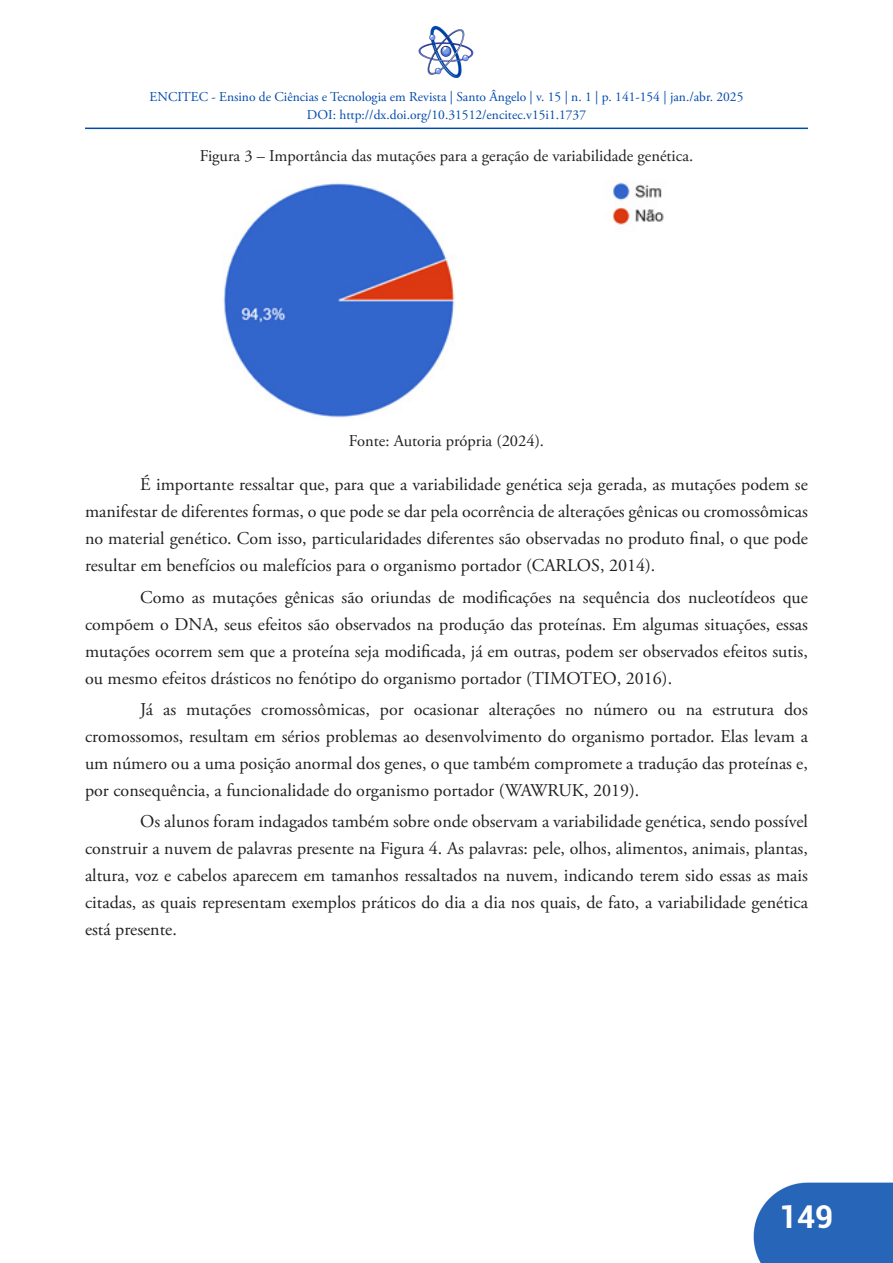
<style>
.page{position:relative;width:893px;height:1263px;background:#fff}
.page>*{position:absolute;margin:0;border:0;box-sizing:border-box;transform-origin:0 0}
.t1{font:700 31.5px "Roboto";color:#fff}
.TEXTO_NORMAL{font:18px/27px "Adobe Garamond Pro";color:#231f20;text-align:justify}
.TABELA{font:16.5px "Adobe Garamond Pro";color:#231f20}
.t2{font:13.5px/18px "Adobe Garamond Pro";color:#004aab;text-align:center}
</style>
<div class="page">
<img style="left:753px;top:1183px;width:140px;height:80px">
<hr style="left:85px;top:128px;width:723px;height:1px;background:#004aab">
<img style="left:418px;top:26px;width:56px;height:52px">
<img style="left:223px;top:182px;width:441px;height:236px">
<p class="t2" style="left:150px;top:88px;width:595px">ENCITEC - Ensino de Ciências e Tecnologia em Revista | Santo Ângelo | v. 15 | n. 1 | p. 141-154 | jan./abr. 2025<br>DOI: http://dx.doi.org/10.31512/encitec.v15i1.1737</p>
<p class="TABELA" style="left:200px;top:146px;width:495px">Figura 3 – Importância das mutações para a geração de variabilidade genética.</p>
<p class="TABELA" style="left:349px;top:431px;width:197px">Fonte: Autoria própria (2024).</p>
<p class="TEXTO_NORMAL" style="left:85px;top:472px;width:724px;text-indent:55px">É importante ressaltar que, para que a variabilidade genética seja gerada, as mutações podem se manifestar de diferentes formas, o que pode se dar pela ocorrência de alterações gênicas ou cromossômicas no material genético. Com isso, particularidades diferentes são observadas no produto final, o que pode resultar em benefícios ou malefícios para o organismo portador (CARLOS, 2014).</p>
<p class="TEXTO_NORMAL" style="left:85px;top:584px;width:724px;text-indent:55px">Como as mutações gênicas são oriundas de modificações na sequência dos nucleotídeos que compõem o DNA, seus efeitos são observados na produção das proteínas. Em algumas situações, essas mutações ocorrem sem que a proteína seja modificada, já em outras, podem ser observados efeitos sutis, ou mesmo efeitos drásticos no fenótipo do organismo portador (TIMOTEO, 2016).</p>
<p class="TEXTO_NORMAL" style="left:85px;top:696px;width:724px;text-indent:55px">Já as mutações cromossômicas, por ocasionar alterações no número ou na estrutura dos cromossomos, resultam em sérios problemas ao desenvolvimento do organismo portador. Elas levam a um número ou a uma posição anormal dos genes, o que também compromete a tradução das proteínas e, por consequência, a funcionalidade do organismo portador (WAWRUK, 2019).</p>
<p class="TEXTO_NORMAL" style="left:85px;top:809px;width:724px;text-indent:55px">Os alunos foram indagados também sobre onde observam a variabilidade genética, sendo possível construir a nuvem de palavras presente na Figura 4. As palavras: pele, olhos, alimentos, animais, plantas, altura, voz e cabelos aparecem em tamanhos ressaltados na nuvem, indicando terem sido essas as mais citadas, as quais representam exemplos práticos do dia a dia nos quais, de fato, a variabilidade genética está presente.</p>
<h1 class="t1" style="left:779px;top:1195px;width:56px">149</h1>
</div>
